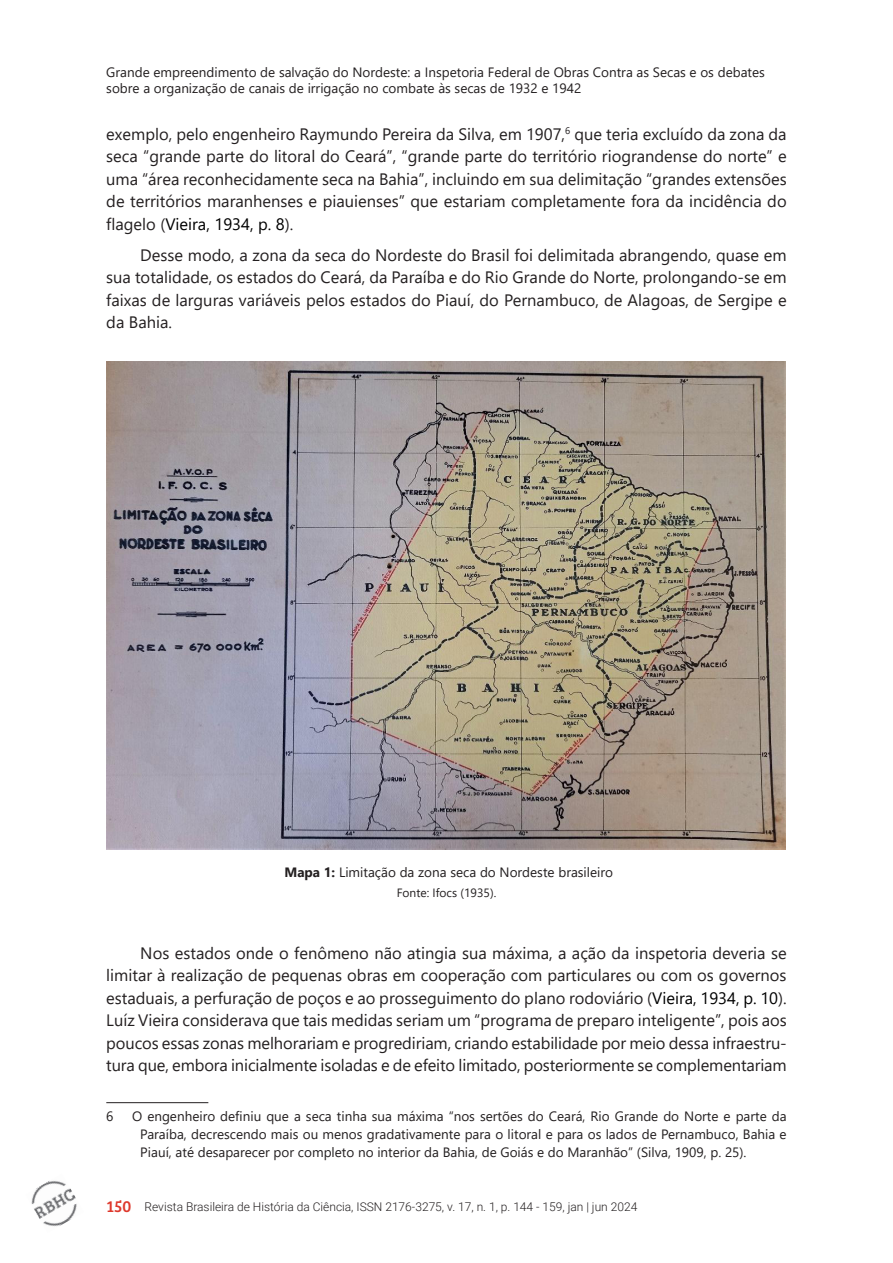
<style>
.page{position:relative;width:893px;height:1263px;background:#fff}
.page>*{position:absolute;margin:0;border:0;box-sizing:border-box;transform-origin:0 0}
._4corpo{font:16.5px/22.5px "Segoe UI";color:#231f20;text-align:justify}
.t1{font:16.5px "Bree Serif";color:#de382c}
._8notas{font:13.5px/18px "Segoe UI";color:#231f20;text-align:justify}
._6titulo_topo_pag{font:13.5px/16.2px "Segoe UI";color:#231f20}
._11_legenda{font:13.5px "Segoe UI";color:#231f20}
.t2{font:300 12px "Roboto";color:#231f20}
._12_fonte{font:12px "Segoe UI";color:#231f20}
.s1{color:#000}
.s2{font-weight:700}
</style>
<div class="page">
<img style="left:31px;top:1180px;width:46px;height:47px">
<img style="left:106px;top:362px;width:679px;height:487px">
<hr style="left:106px;top:1102px;width:102px;height:1px;background:#231f20">
<p class="_6titulo_topo_pag" style="left:106px;top:63px;width:660px">Grande empreendimento de salvação do Nordeste: a Inspetoria Federal de Obras Contra as Secas e os debates sobre a organização de canais de irrigação no combate às secas de 1932 e 1942</p>
<p class="_4corpo" style="left:106px;top:121px;width:682px">exemplo, pelo engenheiro Raymundo Pereira da Silva, em 1907,<sup>6</sup> que teria excluído da zona da seca “grande parte do litoral do Ceará”, “grande parte do território riograndense do norte” e uma “área reconhecidamente seca na Bahia”, incluindo em sua delimitação “grandes extensões de territórios maranhenses e piauienses” que estariam completamente fora da incidência do flagelo (<span class="s1">Vieira, 1934, p. 8</span>).</p>
<p class="_4corpo" style="left:106px;top:242px;width:682px;text-indent:34px">Desse modo, a zona da seca do Nordeste do Brasil foi delimitada abrangendo, quase em sua totalidade, os estados do Ceará, da Paraíba e do Rio Grande do Norte, prolongando-se em faixas de larguras variáveis pelos estados do Piauí, do Pernambuco, de Alagoas, de Sergipe e da Bahia.</p>
<p class="_11_legenda" style="left:284px;top:859px;width:330px"><span class="s2">Mapa 1:</span> Limitação da zona seca do Nordeste brasileiro</p>
<p class="_12_fonte" style="left:397px;top:881px;width:101px">Fonte: Ifocs (1935).</p>
<p class="_4corpo" style="left:106px;top:940px;width:682px;text-indent:34px">Nos estados onde o fenômeno não atingia sua máxima, a ação da inspetoria deveria se limitar à realização de pequenas obras em cooperação com particulares ou com os governos estaduais, a perfuração de poços e ao prosseguimento do plano rodoviário (<span class="s1">Vieira, 1934, p. 10</span>).<br>Luíz Vieira considerava que tais medidas seriam um “programa de preparo inteligente”, pois aos poucos essas zonas melhorariam e progrediriam, criando estabilidade por meio dessa infraestru&shy;tura que, embora inicialmente isoladas e de efeito limitado, posteriormente se complementariam</p>
<p class="_8notas" style="left:106px;top:1106px;width:9px">6</p>
<p class="_8notas" style="left:140px;top:1106px;width:648px;text-indent:-8px">O engenheiro definiu que a seca tinha sua máxima “nos sertões do Ceará, Rio Grande do Norte e parte da Paraíba, decrescendo mais ou menos gradativamente para o litoral e para os lados de Pernambuco, Bahia e Piauí, até desaparecer por completo no interior da Bahia, de Goiás e do Maranhão” (Silva, 1909, p. 25).</p>
<p class="t1" style="left:107px;top:1194px;width:26px">150</p>
<p class="t2" style="left:145px;top:1198px;width:494px">Revista Brasileira de História da Ciência, ISSN 2176-3275, v. 17, n. 1, p. 144 - 159, jan | jun 2024</p>
</div>
